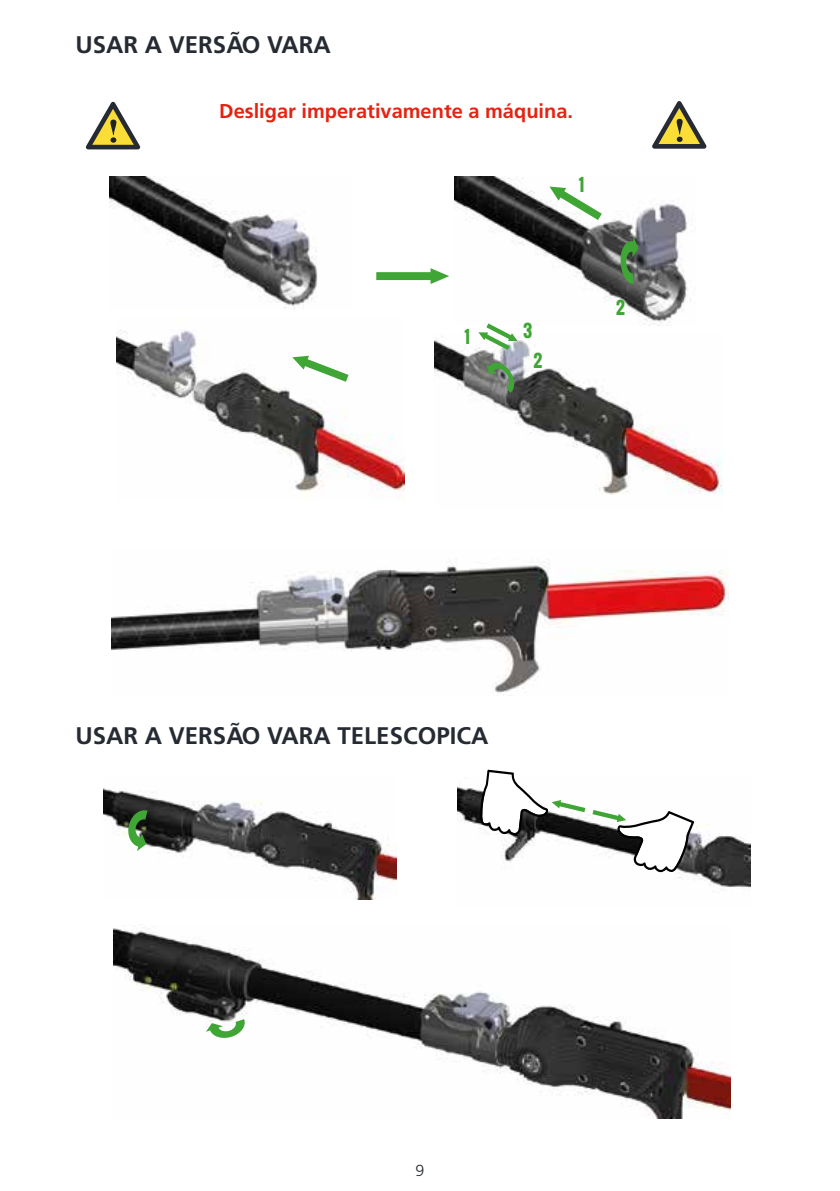
<style>
.page{position:relative;width:840px;height:1191px;background:#fff}
.page>*{position:absolute;margin:0;border:0;box-sizing:border-box;transform-origin:0 0}
.t1{font:700 24px "Frutiger Pro";color:#262b33}
.t2{font:700 20px "Frutiger Pro";color:#e42313}
.t3{font:700 17px "Oswald";color:#3fa535}
.t4{font:300 16px "Frutiger Pro";color:#262b33}
</style>
<div class="page">
<img style="left:110px;top:176px;width:208px;height:133px">
<img style="left:103px;top:788px;width:293px;height:111px">
<img style="left:457px;top:786px;width:293px;height:105px">
<img style="left:116px;top:330px;width:288px;height:162px">
<img style="left:111px;top:562px;width:617px;height:131px">
<img style="left:113px;top:924px;width:617px;height:194px">
<img style="left:434px;top:339px;width:288px;height:156px">
<img style="left:454px;top:176px;width:237px;height:148px">
<svg style="left:376px;top:268px;width:73px;height:16px"></svg>
<svg style="left:549px;top:187px;width:52px;height:33px"></svg>
<svg style="left:292px;top:356px;width:56px;height:26px"></svg>
<svg style="left:478px;top:323px;width:39px;height:27px"></svg>
<svg style="left:619px;top:236px;width:19px;height:48px"></svg>
<svg style="left:486px;top:360px;width:29px;height:33px"></svg>
<svg style="left:126px;top:808px;width:21px;height:43px"></svg>
<svg style="left:206px;top:1019px;width:40px;height:20px"></svg>
<svg style="left:479px;top:769px;width:106px;height:66px"></svg>
<svg style="left:592px;top:810px;width:101px;height:63px"></svg>
<svg style="left:86px;top:102px;width:55px;height:47px"></svg>
<svg style="left:652px;top:101px;width:54px;height:48px"></svg>
<p class="t1" style="left:75px;top:31px;width:257px">USAR A VERSÃO VARA</p>
<p class="t2" style="left:219px;top:99px;width:355px">Desligar imperativamente a máquina.</p>
<p class="t3" style="left:578px;top:172px;width:7px">1</p>
<p class="t3" style="left:464px;top:324px;width:7px">1</p>
<p class="t3" style="left:523px;top:318px;width:11px">3</p>
<p class="t3" style="left:533px;top:347px;width:10px">2</p>
<p class="t3" style="left:615px;top:294px;width:10px">2</p>
<p class="t1" style="left:75px;top:721px;width:414px">USAR A VERSÃO VARA TELESCOPICA</p>
<p class="t4" style="left:415px;top:1161px;width:10px">9</p>
</div>
